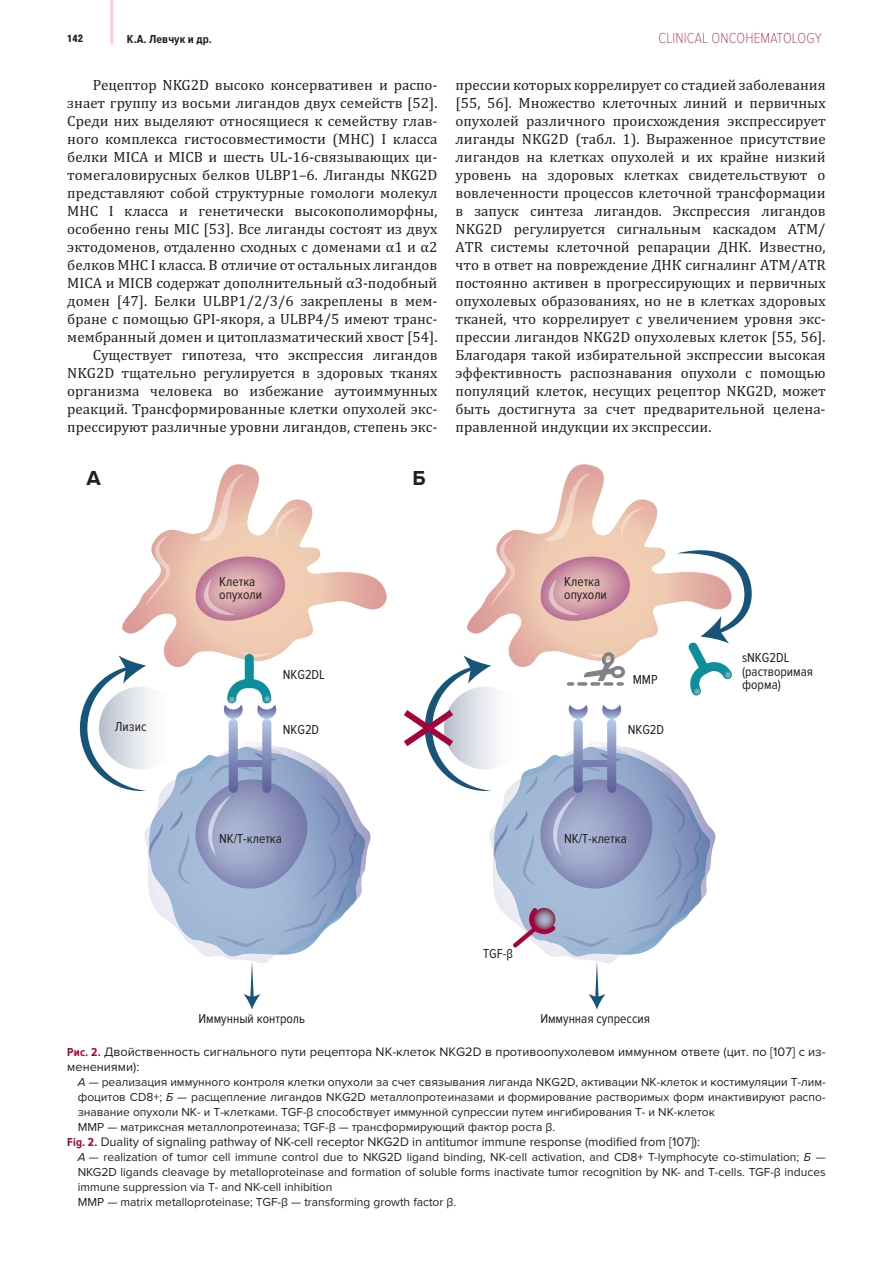
<style>
.page{position:relative;width:893px;height:1263px;background:#fff}
.page>*{position:absolute;margin:0;border:0;box-sizing:border-box;transform-origin:0 0}
.t1{font:700 21px "Proxima Nova";color:#231f20}
.t2{font:15px/18px "Cambria";color:#231f20;text-align:right}
.t3{font:100 15px "Proxima Nova Cond";letter-spacing:.01em;color:#a7023c}
.t4{font:13.5px/13.5px "Proxima Nova Cond";color:#231f20}
.t5{font:12.75px/15px "Proxima Nova";color:#231f20}
.t6{font:12px/15px "Proxima Nova";color:#231f20}
.t7{font:700 12px "Proxima Nova Cond";letter-spacing:.005em;color:#231f20}
.t8{font:900 10.5px "Helios Cond";color:#231f20}
.s1{font-family:"Proxima Nova Cond";font-weight:700;font-size:12px;color:#a7023c}
.s2{font-style:italic}
</style>
<div class="page">
<hr style="left:110px;top:0;width:3px;height:44px;background:#f9ced8">
<img style="left:144px;top:778px;width:129px;height:185px">
<img style="left:149px;top:777px;width:137px;height:179px">
<img style="left:182px;top:740px;width:189px;height:129px">
<img style="left:354px;top:747px;width:11px;height:156px">
<img style="left:154px;top:747px;width:200px;height:203px">
<img style="left:194px;top:779px;width:115px;height:109px">
<img style="left:282px;top:900px;width:46px;height:33px">
<img style="left:310px;top:842px;width:27px;height:58px">
<img style="left:209px;top:764px;width:48px;height:18px">
<img style="left:319px;top:793px;width:22px;height:44px">
<img style="left:349px;top:824px;width:7px;height:47px">
<img style="left:337px;top:837px;width:17px;height:46px">
<img style="left:216px;top:936px;width:50px;height:11px">
<img style="left:332px;top:884px;width:17px;height:32px">
<svg style="left:340px;top:889px;width:4px;height:8px"></svg>
<img style="left:178px;top:832px;width:13px;height:53px">
<img style="left:179px;top:775px;width:13px;height:20px">
<img style="left:208px;top:796px;width:23px;height:60px">
<img style="left:170px;top:811px;width:13px;height:19px">
<img style="left:254px;top:753px;width:22px;height:8px">
<img style="left:149px;top:838px;width:6px;height:22px">
<img style="left:154px;top:823px;width:9px;height:20px">
<div style="left:235px;top:761px;width:32px;height:6px;background:#757db0"></div>
<svg style="left:229px;top:719px;width:9px;height:74px"></svg>
<svg style="left:262px;top:719px;width:9px;height:74px"></svg>
<svg style="left:122px;top:464px;width:264px;height:203px"></svg>
<img style="left:195px;top:557px;width:92px;height:64px">
<svg style="left:200px;top:474px;width:44px;height:67px"></svg>
<img style="left:204px;top:580px;width:30px;height:35px">
<svg style="left:276px;top:508px;width:23px;height:30px"></svg>
<svg style="left:146px;top:536px;width:24px;height:69px"></svg>
<svg style="left:224px;top:652px;width:52px;height:67px"></svg>
<svg style="left:243px;top:961px;width:18px;height:48px"></svg>
<svg style="left:80px;top:655px;width:66px;height:136px"></svg>
<img style="left:489px;top:778px;width:129px;height:185px">
<img style="left:494px;top:777px;width:137px;height:179px">
<img style="left:526px;top:740px;width:190px;height:128px">
<img style="left:698px;top:747px;width:12px;height:158px">
<img style="left:499px;top:747px;width:199px;height:203px">
<img style="left:539px;top:779px;width:115px;height:109px">
<img style="left:627px;top:900px;width:46px;height:33px">
<img style="left:655px;top:842px;width:27px;height:58px">
<img style="left:554px;top:764px;width:48px;height:18px">
<img style="left:664px;top:793px;width:21px;height:44px">
<img style="left:694px;top:824px;width:7px;height:47px">
<img style="left:681px;top:837px;width:18px;height:46px">
<img style="left:561px;top:936px;width:50px;height:11px">
<img style="left:677px;top:884px;width:16px;height:32px">
<svg style="left:685px;top:889px;width:4px;height:8px"></svg>
<img style="left:523px;top:832px;width:13px;height:53px">
<img style="left:524px;top:775px;width:13px;height:20px">
<img style="left:553px;top:796px;width:23px;height:60px">
<img style="left:514px;top:811px;width:13px;height:19px">
<img style="left:599px;top:753px;width:22px;height:8px">
<svg style="left:493px;top:847px;width:1px;height:13px"></svg>
<img style="left:494px;top:838px;width:5px;height:22px">
<img style="left:499px;top:823px;width:9px;height:20px">
<div style="left:580px;top:761px;width:32px;height:6px;background:#757db0"></div>
<svg style="left:574px;top:719px;width:9px;height:74px"></svg>
<svg style="left:569px;top:705px;width:19px;height:14px"></svg>
<svg style="left:607px;top:719px;width:9px;height:74px"></svg>
<svg style="left:602px;top:705px;width:19px;height:14px"></svg>
<svg style="left:467px;top:464px;width:210px;height:203px"></svg>
<img style="left:540px;top:557px;width:92px;height:64px">
<svg style="left:545px;top:474px;width:44px;height:67px"></svg>
<img style="left:549px;top:580px;width:30px;height:35px">
<svg style="left:621px;top:508px;width:23px;height:30px"></svg>
<svg style="left:491px;top:536px;width:24px;height:69px"></svg>
<svg style="left:588px;top:961px;width:17px;height:48px"></svg>
<svg style="left:404px;top:655px;width:87px;height:136px"></svg>
<svg style="left:567px;top:682px;width:7px;height:4px"></svg>
<svg style="left:577px;top:682px;width:10px;height:4px"></svg>
<svg style="left:584px;top:652px;width:41px;height:34px"></svg>
<svg style="left:677px;top:550px;width:75px;height:146px"></svg>
<svg style="left:513px;top:908px;width:43px;height:39px"></svg>
<p class="t8" style="left:67px;top:35px;width:17px">142</p>
<p class="t7" style="left:127px;top:35px;width:86px">К.А. Левчук и др.</p>
<p class="t3" style="left:658px;top:33px;width:165px">CLINICAL ONCOHEMATOLOGY</p>
<p class="t2" style="left:67px;top:77px;width:372px">Рецептор NKG2D высоко консервативен и распо&shy;знает группу из восьми лигандов двух семейств [52].<br>Среди них выделяют относящиеся к семейству глав&shy;ного комплекса гистосовместимости (MHC) I класса белки MICA и MICB и шесть UL-16-связывающих ци&shy;томегаловирусных белков ULBP1–6. Лиганды NKG2D представляют собой структурные гомологи молекул MHC I класса и генетически высокополиморфны, особенно гены MIC [53]. Все лиганды состоят из двух эктодоменов, отдаленно сходных с доменами α1 и α2 белков МНС I класса. В отличие от остальных лигандов MICA и MICB содержат дополнительный α3-подобный домен [47]. Белки ULBP1/2/3/6 закреплены в мем&shy;бране с помощью GPI-якоря, а ULBP4/5 имеют транс&shy;мембранный домен и цитоплазматический хвост [54].<br>Существует гипотеза, что экспрессия лигандов NKG2D тщательно регулируется в здоровых тканях организма человека во избежание аутоиммунных реакций. Трансформированные клетки опухолей экс&shy;прессируют различные уровни лигандов, степень экс-</p>
<p class="t2" style="left:455px;top:77px;width:372px;text-align:justify">прессии которых коррелирует со стадией заболевания [55, 56]. Множество клеточных линий и первичных опухолей различного происхождения экспрессирует лиганды NKG2D (табл. 1). Выраженное присутствие лигандов на клетках опухолей и их крайне низкий уровень на здоровых клетках свидетельствуют о вовлеченности процессов клеточной трансформации в запуск синтеза лигандов. Экспрессия лигандов NKG2D регулируется сигнальным каскадом ATM/ ATR системы клеточной репарации ДНК. Известно, что в ответ на повреждение ДНК сигналинг ATM/ATR постоянно активен в прогрессирующих и первичных опухолевых образованиях, но не в клетках здоровых тканей, что коррелирует с увеличением уровня экс&shy;прессии лигандов NKG2D опухолевых клеток [55, 56].<br>Благодаря такой избирательной экспрессии высокая эффективность распознавания опухоли с помощью популяций клеток, несущих рецептор NKG2D, может быть достигнута за счет предварительной целена&shy;правленной индукции их экспрессии.</p>
<h1 class="t1" style="left:87px;top:471px;width:16px">А</h1>
<h1 class="t1" style="left:413px;top:471px;width:15px">Б</h1>
<p class="t4" style="left:219px;top:576px;width:44px">Клетка опухоли</p>
<p class="t4" style="left:283px;top:668px;width:44px">NKG2DL</p>
<p class="t4" style="left:564px;top:576px;width:44px">Клетка опухоли</p>
<p class="t4" style="left:633px;top:674px;width:27px">MMP</p>
<p class="t4" style="left:115px;top:721px;width:33px">Лизис</p>
<p class="t4" style="left:628px;top:724px;width:38px">NKG2D</p>
<p class="t4" style="left:283px;top:724px;width:38px">NKG2D</p>
<p class="t4" style="left:219px;top:833px;width:64px">NK/T-клетка</p>
<p class="t4" style="left:198px;top:1012px;width:108px">Иммунный контроль</p>
<p class="t4" style="left:564px;top:833px;width:64px">NK/T-клетка</p>
<p class="t4" style="left:483px;top:948px;width:31px">TGF-β</p>
<p class="t4" style="left:540px;top:1012px;width:111px">Иммунная супрессия</p>
<p class="t4" style="left:742px;top:652px;width:73px">sNKG2DL (растворимая форма)</p>
<p class="t5" style="left:67px;top:1045px;width:760px"><span class="s1">Рис. 2.</span> Двойственность сигнального пути рецептора NK-клеток NKG2D в противоопухолевом иммунном ответе (цит. по [107] с из&shy;менениями):</p>
<p class="t6" style="left:78px;top:1076px;width:749px"><span class="s2">А</span> — реализация иммунного контроля клетки опухоли за счет связывания лиганда NKG2D, активации NK-клеток и костимуляции Т-лим&shy;фоцитов CD8+; <span class="s2">Б</span> — расщепление лигандов NKG2D металлопротеиназами и формирование растворимых форм инактивируют распо&shy;знавание опухоли NK- и Т-клетками. TGF-β способствует иммунной супрессии путем ингибирования Т- и NK-клеток<br>MMP — матриксная металлопротеиназа; TGF-β — трансформирующий фактор роста β.</p>
<p class="t5" style="left:67px;top:1135px;width:634px"><span class="s1">Fig. 2.</span> Duality of signaling pathway of NK-cell receptor NKG2D in antitumor immune response (modified from [107]):</p>
<p class="t6" style="left:78px;top:1151px;width:749px"><span class="s2">А</span> — realization of tumor cell immune control due to NKG2D ligand binding, NK-cell activation, and CD8+ T-lymphocyte co-stimulation; <span class="s2">Б</span> — NKG2D ligands cleavage by metalloproteinase and formation of soluble forms inactivate tumor recognition by NK- and Т-cells. TGF-β induces immune suppression via Т- and NK-cell inhibition<br>MMP — matrix metalloproteinase; TGF-β — transforming growth factor β.</p>
</div>
